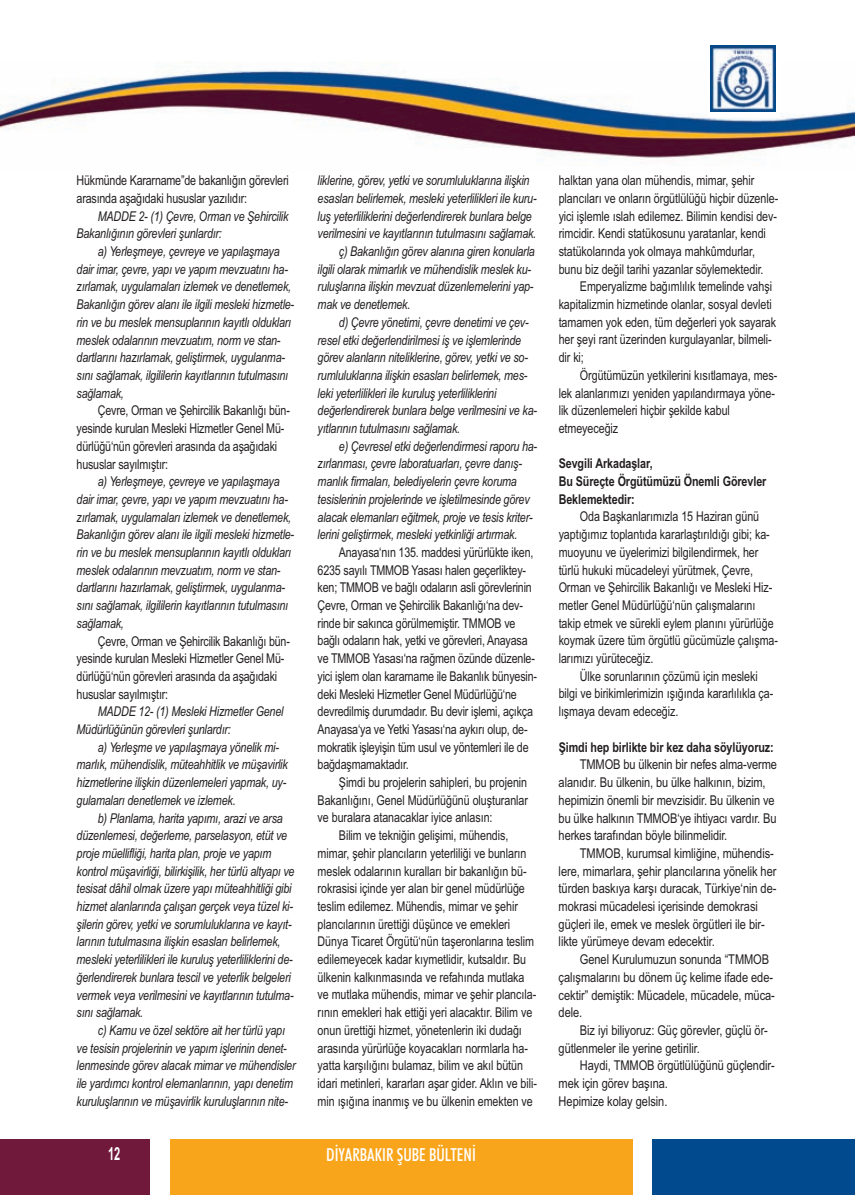
<style>
.page{position:relative;width:855px;height:1195px;background:#fff}
.page>*{position:absolute;margin:0;border:0;box-sizing:border-box;transform-origin:0 0}
.t1{font:500 condensed 18px "Futura BT";color:#fff;scale:.95 1}
.t2{font:700 18px "Arial Narrow";color:#fff;scale:.75 1}
.t3{font:13.5px/17.7px "Arial Narrow";letter-spacing:-.005em;color:#231f20}
.t4{font:italic 13.5px/17.7px "Arial Narrow";letter-spacing:-.015em;color:#231f20}
.t5{font:700 13.5px/17.7px "Arial Narrow";letter-spacing:-.005em;color:#231f20}
</style>
<div class="page">
<svg style="left:1px;top:62px;width:854px;height:101px"></svg>
<div style="left:708px;top:44px;width:71px;height:73px;background:linear-gradient(to right,#fff,#fff)"></div>
<img style="left:710px;top:46px;width:65px;height:65px">
<div style="left:0;top:1139px;width:150px;height:56px;background:#70193b"></div>
<div style="left:170px;top:1139px;width:462px;height:56px;background:#f9a51b"></div>
<div style="left:652px;top:1139px;width:203px;height:56px;background:#004a8d"></div>
<p class="t3" style="left:77px;top:172px;width:214px">Hükmünde Kararname”de bakanlığın görevleri arasında aşağıdaki hususlar yazılıdır:</p>
<p class="t4" style="left:77px;top:207px;width:213px;text-indent:21px">MADDE 2- (1) Çevre, Orman ve Şehircilik<br>Bakanlığının görevleri şunlardır:</p>
<p class="t4" style="left:77px;top:243px;width:219px;text-indent:21px">a) Yerleşmeye, çevreye ve yapılaşmaya dair imar, çevre, yapı ve yapım mevzuatını ha&shy;zırlamak, uygulamaları izlemek ve denetlemek, Bakanlığın görev alanı ile ilgili mesleki hizmetle&shy;rin ve bu meslek mensuplarının kayıtlı oldukları meslek odalarının mevzuatım, norm ve stan&shy;dartlarını hazırlamak, geliştirmek, uygulanma&shy;sını sağlamak, ilgililerin kayıtlarının tutulmasını sağlamak,</p>
<p class="t3" style="left:77px;top:402px;width:215px;text-indent:21px">Çevre, Orman ve Şehircilik Bakanlığı bün&shy;yesinde kurulan Mesleki Hizmetler Genel Mü&shy;dürlüğü‘nün görevleri arasında da aşağıdaki hususlar sayılmıştır:</p>
<p class="t4" style="left:77px;top:473px;width:219px;text-indent:21px">a) Yerleşmeye, çevreye ve yapılaşmaya dair imar, çevre, yapı ve yapım mevzuatını ha&shy;zırlamak, uygulamaları izlemek ve denetlemek, Bakanlığın görev alanı ile ilgili mesleki hizmetle&shy;rin ve bu meslek mensuplarının kayıtlı oldukları meslek odalarının mevzuatım, norm ve stan&shy;dartlarını hazırlamak, geliştirmek, uygulanma&shy;sını sağlamak, ilgililerin kayıtlarının tutulmasını sağlamak,</p>
<p class="t3" style="left:77px;top:632px;width:215px;text-indent:21px">Çevre, Orman ve Şehircilik Bakanlığı bün&shy;yesinde kurulan Mesleki Hizmetler Genel Mü&shy;dürlüğü‘nün görevleri arasında da aşağıdaki hususlar sayılmıştır:</p>
<p class="t4" style="left:77px;top:703px;width:208px;text-indent:21px">MADDE 12- (1) Mesleki Hizmetler Genel<br>Müdürlüğünün görevleri şunlardır:</p>
<p class="t4" style="left:77px;top:738px;width:213px;text-indent:21px">a) Yerleşme ve yapılaşmaya yönelik mi&shy;marlık, mühendislik, müteahhitlik ve müşavirlik hizmetlerine ilişkin düzenlemeleri yapmak, uy&shy;gulamaları denetlemek ve izlemek.</p>
<p class="t4" style="left:77px;top:809px;width:219px;text-indent:21px">b) Planlama, harita yapımı, arazi ve arsa düzenlemesi, değerleme, parselasyon, etüt ve proje müellifliği, harita plan, proje ve yapım kontrol müşavirliği, bilirkişilik, her türlü altyapı ve tesisat dâhil olmak üzere yapı müteahhitliği gibi hizmet alanlarında çalışan gerçek veya tüzel ki&shy;şilerin görev, yetki ve sorumluluklarına ve kayıt&shy;larının tutulmasına ilişkin esasları belirlemek, mesleki yeterlilikleri ile kuruluş yeterliliklerini de&shy;ğerlendirerek bunlara tescil ve yeterlik belgeleri vermek veya verilmesini ve kayıtlarının tutulma&shy;sını sağlamak.</p>
<p class="t4" style="left:77px;top:1021px;width:220px;text-indent:21px">c) Kamu ve özel sektöre ait her türlü yapı ve tesisin projelerinin ve yapım işlerinin denet&shy;lenmesinde görev alacak mimar ve mühendisler ile yardımcı kontrol elemanlarının, yapı denetim kuruluşlarının ve müşavirlik kuruluşlarının nite-</p>
<p class="t4" style="left:317px;top:172px;width:213px">liklerine, görev, yetki ve sorumluluklarına ilişkin</p>
<p class="t4" style="left:317px;top:189px;width:220px">esasları belirlemek, mesleki yeterlilikleri ile kuru-</p>
<p class="t4" style="left:317px;top:207px;width:216px">luş yeterliliklerini değerlendirerek bunlara belge</p>
<p class="t4" style="left:317px;top:225px;width:220px">verilmesini ve kayıtlarının tutulmasını sağlamak.</p>
<p class="t4" style="left:339px;top:242px;width:197px">ç) Bakanlığın görev alanına giren konularla</p>
<p class="t4" style="left:317px;top:260px;width:215px">ilgili olarak mimarlık ve mühendislik meslek ku-</p>
<p class="t4" style="left:317px;top:278px;width:217px">ruluşlarına ilişkin mevzuat düzenlemelerini yap-</p>
<p class="t4" style="left:317px;top:296px;width:94px">mak ve denetlemek.</p>
<p class="t4" style="left:339px;top:313px;width:191px">d) Çevre yönetimi, çevre denetimi ve çev-</p>
<p class="t4" style="left:317px;top:331px;width:205px">resel etki değerlendirilmesi iş ve işlemlerinde</p>
<p class="t4" style="left:317px;top:349px;width:212px">görev alanların niteliklerine, görev, yetki ve so-</p>
<p class="t4" style="left:317px;top:366px;width:211px">rumluluklarına ilişkin esasları belirlemek, mes-</p>
<p class="t4" style="left:317px;top:384px;width:180px">leki yeterlilikleri ile kuruluş yeterliliklerini</p>
<p class="t4" style="left:317px;top:402px;width:221px">değerlendirerek bunlara belge verilmesini ve ka-</p>
<p class="t4" style="left:317px;top:419px;width:144px">yıtlarının tutulmasını sağlamak.</p>
<p class="t4" style="left:339px;top:437px;width:200px">e) Çevresel etki değerlendirmesi raporu ha-</p>
<p class="t4" style="left:317px;top:455px;width:206px">zırlanması, çevre laboratuarları, çevre danış-</p>
<p class="t4" style="left:317px;top:473px;width:201px">manlık firmaları, belediyelerin çevre koruma</p>
<p class="t4" style="left:317px;top:490px;width:213px">tesislerinin projelerinde ve işletilmesinde görev</p>
<p class="t4" style="left:317px;top:508px;width:216px">alacak elemanları eğitmek, proje ve tesis kriter-</p>
<p class="t4" style="left:317px;top:526px;width:201px">lerini geliştirmek, mesleki yetkinliği artırmak.</p>
<p class="t3" style="left:317px;top:543px;width:221px;text-indent:21px">Anayasa‘nın 135. maddesi yürürlükte iken, 6235 sayılı TMMOB Yasası halen geçerliktey&shy;ken; TMMOB ve bağlı odaların asli görevlerinin Çevre, Orman ve Şehircilik Bakanlığı‘na dev&shy;rinde bir sakınca görülmemiştir. TMMOB ve bağlı odaların hak, yetki ve görevleri, Anayasa ve TMMOB Yasası‘na rağmen özünde düzenle&shy;yici işlem olan kararname ile Bakanlık bünyesin&shy;deki Mesleki Hizmetler Genel Müdürlüğü‘ne devredilmiş durumdadır. Bu devir işlemi, açıkça Anayasa‘ya ve Yetki Yasası‘na aykırı olup, de&shy;mokratik işleyişin tüm usul ve yöntemleri ile de bağdaşmamaktadır.</p>
<p class="t3" style="left:318px;top:773px;width:212px;text-align:justify;text-indent:21px">Şimdi bu projelerin sahipleri, bu projenin Bakanlığını, Genel Müdürlüğünü oluşturanlar ve buralara atanacaklar iyice anlasın:</p>
<p class="t3" style="left:318px;top:827px;width:221px;text-indent:21px">Bilim ve tekniğin gelişimi, mühendis, mimar, şehir plancıların yeterliliği ve bunların meslek odalarının kuralları bir bakanlığın bü&shy;rokrasisi içinde yer alan bir genel müdürlüğe teslim edilemez. Mühendis, mimar ve şehir plancılarının ürettiği düşünce ve emekleri Dünya Ticaret Örgütü‘nün taşeronlarına teslim edilemeyecek kadar kıymetlidir, kutsaldır. Bu ülkenin kalkınmasında ve refahında mutlaka ve mutlaka mühendis, mimar ve şehir plancıla&shy;rının emekleri hak ettiği yeri alacaktır. Bilim ve onun ürettiği hizmet, yönetenlerin iki dudağı arasında yürürlüğe koyacakları normlarla ha&shy;yatta karşılığını bulamaz, bilim ve akıl bütün idari metinleri, kararları aşar gider. Aklın ve bili&shy;min ışığına inanmış ve bu ülkenin emekten ve</p>
<h1 class="t2" style="left:108px;top:1143px;width:18px">12</h1>
<h1 class="t1" style="left:326px;top:1144px;width:159px">DİYARBAKIR ŞUBE BÜLTENİ</h1>
<p class="t3" style="left:558px;top:172px;width:221px">halktan yana olan mühendis, mimar, şehir plancıları ve onların örgütlülüğü hiçbir düzenle&shy;yici işlemle ıslah edilemez. Bilimin kendisi dev&shy;rimcidir. Kendi statükosunu yaratanlar, kendi statükolarında yok olmaya mahkûmdurlar, bunu biz değil tarihi yazanlar söylemektedir.</p>
<p class="t3" style="left:558px;top:278px;width:219px;text-indent:21px">Emperyalizme bağımlılık temelinde vahşi kapitalizmin hizmetinde olanlar, sosyal devleti tamamen yok eden, tüm değerleri yok sayarak her şeyi rant üzerinden kurgulayanlar, bilmeli&shy;dir ki;</p>
<p class="t3" style="left:558px;top:366px;width:220px;text-indent:21px">Örgütümüzün yetkilerini kısıtlamaya, mes&shy;lek alanlarımızı yeniden yapılandırmaya yöne&shy;lik düzenlemeleri hiçbir şekilde kabul etmeyeceğiz</p>
<p class="t5" style="left:558px;top:455px;width:209px">Sevgili Arkadaşlar,<br>Bu Süreçte Örgütümüzü Önemli Görevler<br>Beklemektedir:</p>
<p class="t3" style="left:558px;top:508px;width:221px;text-indent:21px">Oda Başkanlarımızla 15 Haziran günü yaptığımız toplantıda kararlaştırıldığı gibi; ka&shy;muoyunu ve üyelerimizi bilgilendirmek, her türlü hukuki mücadeleyi yürütmek, Çevre, Orman ve Şehircilik Bakanlığı ve Mesleki Hiz&shy;metler Genel Müdürlüğü‘nün çalışmalarını takip etmek ve sürekli eylem planını yürürlüğe koymak üzere tüm örgütlü gücümüzle çalışma&shy;larımızı yürüteceğiz.</p>
<p class="t3" style="left:558px;top:667px;width:216px;text-indent:21px">Ülke sorunlarının çözümü için mesleki bilgi ve birikimlerimizin ışığında kararlılıkla ça&shy;lışmaya devam edeceğiz.</p>
<p class="t5" style="left:558px;top:738px;width:217px">Şimdi hep birlikte bir kez daha söylüyoruz:</p>
<p class="t3" style="left:558px;top:756px;width:220px;text-indent:21px">TMMOB bu ülkenin bir nefes alma-verme alanıdır. Bu ülkenin, bu ülke halkının, bizim, hepimizin önemli bir mevzisidir. Bu ülkenin ve bu ülke halkının TMMOB‘ye ihtiyacı vardır. Bu herkes tarafından böyle bilinmelidir.</p>
<p class="t3" style="left:558px;top:844px;width:219px;text-indent:21px">TMMOB, kurumsal kimliğine, mühendis&shy;lere, mimarlara, şehir plancılarına yönelik her türden baskıya karşı duracak, Türkiye‘nin de&shy;mokrasi mücadelesi içerisinde demokrasi güçleri ile, emek ve meslek örgütleri ile bir&shy;likte yürümeye devam edecektir.</p>
<p class="t3" style="left:558px;top:951px;width:218px;text-indent:21px">Genel Kurulumuzun sonunda “TMMOB çalışmalarını bu dönem üç kelime ifade ede&shy;cektir” demiştik: Mücadele, mücadele, müca&shy;dele.</p>
<p class="t3" style="left:558px;top:1021px;width:211px;text-indent:21px">Biz iyi biliyoruz: Güç görevler, güçlü ör&shy;gütlenmeler ile yerine getirilir.</p>
<p class="t3" style="left:558px;top:1057px;width:218px;text-indent:21px">Haydi, TMMOB örgütlülüğünü güçlendir&shy;mek için görev başına.<br>Hepimize kolay gelsin.</p>
</div>
